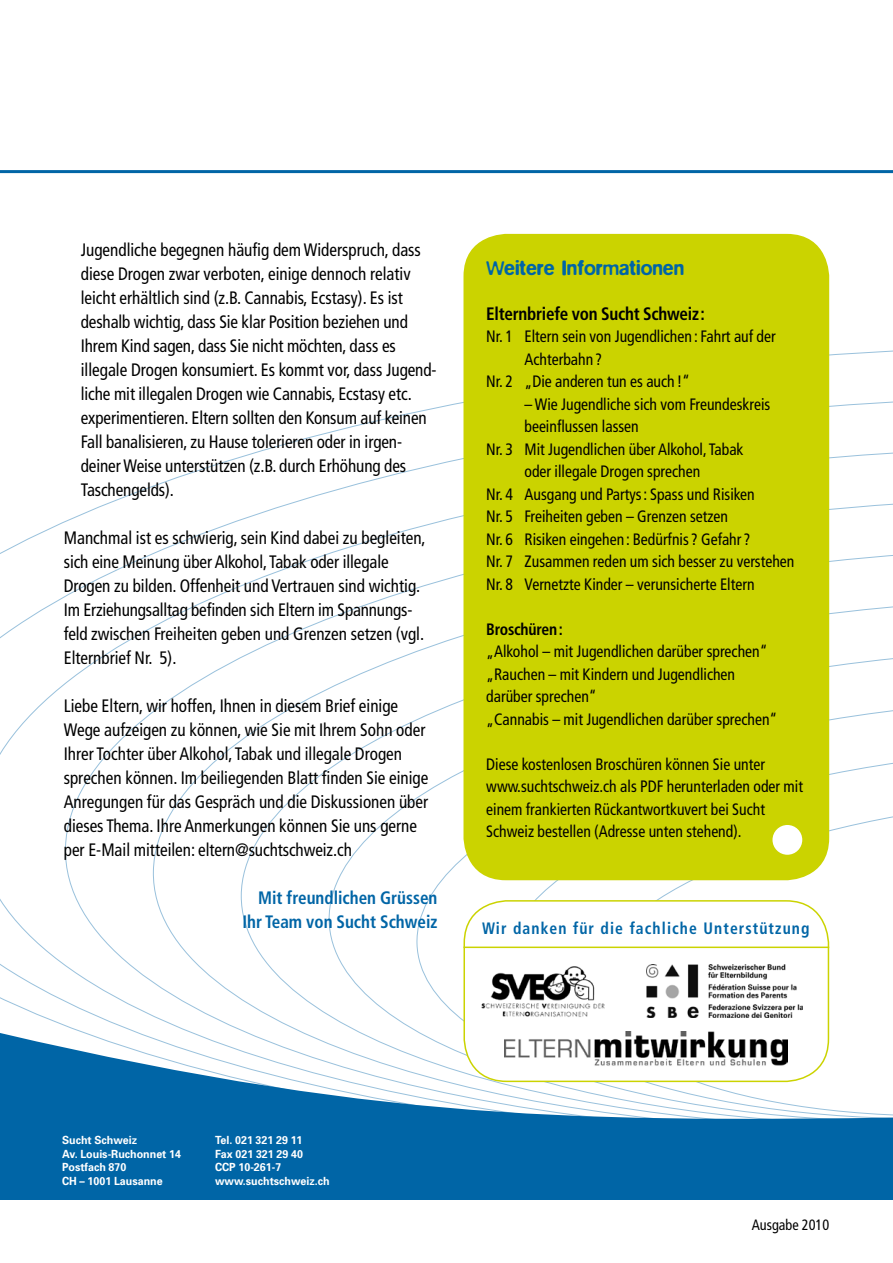
<style>
.page{position:relative;width:893px;height:1263px;background:#fff}
.page>*{position:absolute;margin:0;border:0;box-sizing:border-box;transform-origin:0 0}
.t1{font:500 21px "Blur";color:#0065a6;scale:.95 1}
.t2{font:condensed 18px/24px "Frutiger";color:#000;scale:.95 1}
.t3{font:700 condensed 18px/24px "Frutiger";color:#0065a6;text-align:right;scale:.95 1}
.t4{font:700 condensed 18px "Frutiger";letter-spacing:-.015em;color:#000;scale:.95 1}
.t5{font:condensed 16.5px/22.5px "Frutiger";color:#000;scale:.95 1}
.t6{font:700 condensed 16.5px "Frutiger";letter-spacing:.07em;color:#0065a6;scale:.95 1}
.t7{font:700 condensed 16.5px "Frutiger";letter-spacing:-.015em;color:#000;scale:.95 1}
.t8{font:condensed 15px "Frutiger";color:#000;scale:.95 1}
.t9{font:700 11.25px "Univers";color:#fff;scale:.95 1}
</style>
<div class="page">
<svg style="left:585px;top:781px;width:308px;height:226px"></svg>
<svg style="left:0;top:1007px;width:893px;height:192px;fill:#0065a6"></svg>
<hr style="left:0;top:170px;width:893px;height:3px;background:#0065a6">
<div style="left:464px;top:901px;width:364px;height:180px;background:#fff;border-radius:43px"></div>
<div style="left:463px;top:900px;width:366px;height:182px;border:2px solid #cbd300;border-radius:43px"></div>
<div style="left:463px;top:234px;width:366px;height:646px;background:#cbd300;border-radius:43px"></div>
<div style="left:772px;top:825px;width:30px;height:30px;background:#fff;border-radius:50%"></div>
<hr style="left:463px;top:946px;width:366px;height:2px;background:#cbd300">
<img style="left:481px;top:966px;width:124px;height:51px">
<img style="left:646px;top:964px;width:156px;height:53px">
<img style="left:504px;top:1031px;width:283px;height:35px">
<p class="t2" style="left:81px;top:238px;width:376px">Jugendliche begegnen häufig dem Widerspruch, dass diese Drogen zwar verboten, einige dennoch relativ leicht erhältlich sind (z.B. Cannabis, Ecstasy). Es ist deshalb wichtig, dass Sie klar Position beziehen und Ihrem Kind sagen, dass Sie nicht möchten, dass es illegale Drogen konsumiert. Es kommt vor, dass Jugend&shy;liche mit illegalen Drogen wie Cannabis, Ecstasy etc. experimentieren. Eltern sollten den Konsum auf keinen Fall banalisieren, zu Hause tolerieren oder in irgen&shy;deiner Weise unterstützen (z.B. durch Erhöhung des Taschengelds).</p>
<p class="t2" style="left:64px;top:526px;width:382px">Manchmal ist es schwierig, sein Kind dabei zu begleiten, sich eine Meinung über Alkohol, Tabak oder illegale Drogen zu bilden. Offenheit und Vertrauen sind wichtig.<br>Im Erziehungsalltag befinden sich Eltern im Spannungs&shy;feld zwischen Freiheiten geben und Grenzen setzen (vgl.<br>Elternbrief Nr. 5).</p>
<p class="t2" style="left:64px;top:694px;width:385px">Liebe Eltern, wir hoffen, Ihnen in diesem Brief einige Wege aufzeigen zu können, wie Sie mit Ihrem Sohn oder Ihrer Tochter über Alkohol, Tabak und illegale Drogen sprechen können. Im beiliegenden Blatt finden Sie einige Anregungen für das Gespräch und die Diskussionen über dieses Thema. Ihre Anmerkungen können Sie uns gerne per E-Mail mitteilen: eltern@suchtschweiz.ch</p>
<p class="t3" style="left:242px;top:885px;width:207px">Mit freundlichen Grüssen<br>Ihr Team von Sucht Schweiz</p>
<p class="t1" style="left:486px;top:255px;width:210px">Weitere Informationen</p>
<p class="t4" style="left:486px;top:303px;width:232px">Elternbriefe von Sucht Schweiz:</p>
<p class="t5" style="left:486px;top:325px;width:306px">Nr. 1 Eltern sein von Jugendlichen : Fahrt auf der</p>
<p class="t5" style="left:524px;top:348px;width:83px">Achterbahn ?</p>
<p class="t5" style="left:486px;top:370px;width:216px">Nr. 2 „Die anderen tun es auch !“</p>
<p class="t5" style="left:524px;top:393px;width:260px">– Wie Jugendliche sich vom Freundeskreis</p>
<p class="t5" style="left:524px;top:415px;width:122px">beeinflussen lassen</p>
<p class="t5" style="left:486px;top:438px;width:272px">Nr. 3 Mit Jugendlichen über Alkohol, Tabak</p>
<p class="t5" style="left:524px;top:460px;width:187px">oder illegale Drogen sprechen</p>
<p class="t5" style="left:486px;top:483px;width:284px">Nr. 4 Ausgang und Partys: Spass und Risiken</p>
<p class="t5" style="left:486px;top:505px;width:256px">Nr. 5 Freiheiten geben – Grenzen setzen</p>
<p class="t5" style="left:486px;top:528px;width:280px">Nr. 6 Risiken eingehen : Bedürfnis ? Gefahr ?</p>
<p class="t5" style="left:486px;top:550px;width:326px">Nr. 7 Zusammen reden um sich besser zu verstehen</p>
<p class="t5" style="left:486px;top:573px;width:284px">Nr. 8 Vernetzte Kinder – verunsicherte Eltern</p>
<p class="t7" style="left:486px;top:619px;width:82px">Broschüren:</p>
<p class="t5" style="left:486px;top:640px;width:308px">„Alkohol – mit Jugendlichen darüber sprechen“ „Rauchen – mit Kindern und Jugendlichen darüber sprechen“<br>„Cannabis – mit Jugendlichen darüber sprechen“</p>
<p class="t5" style="left:486px;top:753px;width:335px">Diese kostenlosen Broschüren können Sie unter www.suchtschweiz.ch als PDF herunterladen oder mit einem frankierten Rückantwortkuvert bei Sucht Schweiz bestellen (Adresse unten stehend).</p>
<p class="t6" style="left:482px;top:919px;width:346px">Wir danken für die fachliche Unterstützung</p>
<p class="t9" style="left:62px;top:1133px;width:81px">Sucht Schweiz</p>
<p class="t9" style="left:215px;top:1133px;width:94px">Tel. 021 321 29 11</p>
<p class="t9" style="left:62px;top:1147px;width:127px">Av. Louis-Ruchonnet 14</p>
<p class="t9" style="left:215px;top:1147px;width:94px">Fax 021 321 29 40</p>
<p class="t9" style="left:62px;top:1160px;width:69px">Postfach 870</p>
<p class="t9" style="left:215px;top:1160px;width:71px">CCP 10-261-7</p>
<p class="t9" style="left:62px;top:1174px;width:107px">CH – 1001 Lausanne</p>
<p class="t9" style="left:215px;top:1174px;width:122px">www.suchtschweiz.ch</p>
<p class="t8" style="left:752px;top:1216px;width:83px">Ausgabe 2010</p>
</div>
